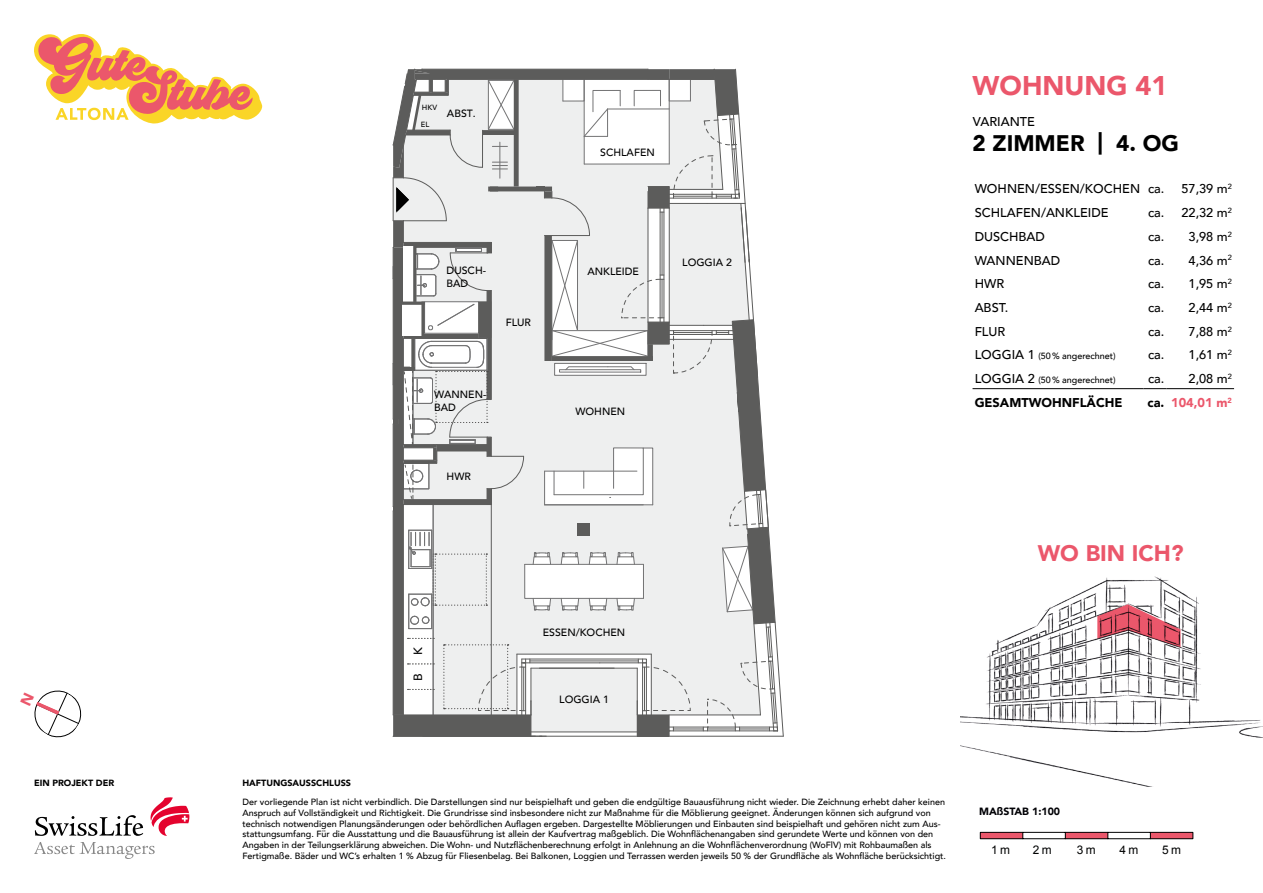
<style>
.page{position:relative;width:1263px;height:893px;background:#fff}
.page>*{position:absolute;margin:0;border:0;box-sizing:border-box;transform-origin:0 0}
.t1{font:900 27px "Avenir";color:#eb576b}
.t2{font:900 22.5px "Avenir";color:#000}
.t3{font:900 22.5px "Avenir";color:#eb576b}
.t4{font:500 12.75px "Avenir";color:#000}
.t5{font:900 12.75px "Avenir";color:#000}
.t6{font:900 12.75px "Avenir";color:#eb576b}
.t7{font:500 12px "Avenir";color:#000}
.t8{font:11.85px "Arial";color:#010202}
.t9{font:500 10.5px/12.6px "Avenir";color:#000}
.t10{font:900 10.5px "Avenir";color:#010005}
.t11{font:500 9px/10.8px "Avenir";color:#000}
.t12{font:900 9px "Avenir";color:#000}
.t13{font:500 7.5px "Avenir";color:#000}
.s1{font-size:12.75px}
.s2{color:#000}
</style>
<div class="page">
<svg style="left:34px;top:34px;width:228px;height:89px"></svg>
<svg style="left:150px;top:797px;width:39px;height:39px"></svg>
<svg style="left:35px;top:815px;width:108px;height:21px"></svg>
<svg style="left:34px;top:842px;width:121px;height:17px"></svg>
<svg style="left:980px;top:832px;width:213px;height:7px"></svg>
<img style="left:961px;top:577px;width:302px;height:209px">
<svg style="left:393px;top:69px;width:391px;height:668px"></svg>
<div style="left:577px;top:523px;width:12px;height:13px;background:#5c5c5b"></div>
<svg style="left:1097px;top:604px;width:83px;height:43px"></svg>
<hr style="left:972px;top:388px;width:171px;height:1px;background:#000">
<svg style="left:1143px;top:388px;width:23px;height:1px"></svg>
<hr style="left:1166px;top:388px;width:68px;height:1px;background:#000">
<svg style="left:34px;top:690px;width:48px;height:48px"></svg>
<p class="t12" style="left:34px;top:775px;width:82px">EIN PROJEKT DER</p>
<p class="t13" style="left:422px;top:101px;width:17px">HKV</p>
<p class="t13" style="left:421px;top:118px;width:10px">EL</p>
<p class="t9" style="left:447px;top:107px;width:30px">ABST.</p>
<p class="t9" style="left:600px;top:145px;width:56px">SCHLAFEN</p>
<p class="t9" style="left:447px;top:263px;width:41px">DUSCH-</p>
<p class="t9" style="left:587px;top:265px;width:53px">ANKLEIDE</p>
<p class="t9" style="left:447px;top:276px;width:23px">BAD</p>
<p class="t9" style="left:506px;top:316px;width:27px">FLUR</p>
<p class="t9" style="left:434px;top:387px;width:54px">WANNEN-<br>BAD</p>
<p class="t9" style="left:447px;top:470px;width:26px">HWR</p>
<p class="t9" style="left:575px;top:404px;width:51px">WOHNEN</p>
<p class="t9" style="left:682px;top:256px;width:51px">LOGGIA 2</p>
<h3 class="t7" style="left:408px;top:655px;width:9px;rotate:-90deg">K</h3>
<h3 class="t7" style="left:408px;top:681px;width:9px;rotate:-90deg">B</h3>
<p class="t9" style="left:543px;top:626px;width:84px">ESSEN/KOCHEN</p>
<p class="t9" style="left:559px;top:693px;width:51px">LOGGIA 1</p>
<h1 class="t1" style="left:972px;top:62px;width:196px">WOHNUNG 41</h1>
<h3 class="t4" style="left:973px;top:110px;width:63px">VARIANTE</h3>
<h2 class="t2" style="left:972px;top:124px;width:208px">2 ZIMMER | 4. OG</h2>
<h3 class="t4" style="left:975px;top:178px;width:191px">WOHNEN/ESSEN/KOCHEN ca.</h3>
<h3 class="t4" style="left:1181px;top:178px;width:52px">57,39 m<sup>2</sup></h3>
<h3 class="t4" style="left:975px;top:202px;width:135px">SCHLAFEN/ANKLEIDE</h3>
<h3 class="t4" style="left:1148px;top:202px;width:85px">ca. 22,32 m<sup>2</sup></h3>
<h3 class="t4" style="left:975px;top:225px;width:72px">DUSCHBAD</h3>
<h3 class="t4" style="left:1148px;top:225px;width:85px">ca. 3,98 m<sup>2</sup></h3>
<h3 class="t4" style="left:975px;top:249px;width:87px">WANNENBAD</h3>
<h3 class="t4" style="left:1148px;top:249px;width:85px">ca. 4,36 m<sup>2</sup></h3>
<h3 class="t4" style="left:975px;top:273px;width:31px">HWR</h3>
<h3 class="t4" style="left:1148px;top:273px;width:85px">ca. 1,95 m<sup>2</sup></h3>
<h3 class="t4" style="left:975px;top:297px;width:35px">ABST.</h3>
<h3 class="t4" style="left:1148px;top:297px;width:85px">ca. 2,44 m<sup>2</sup></h3>
<h3 class="t4" style="left:975px;top:320px;width:32px">FLUR</h3>
<h3 class="t4" style="left:1148px;top:320px;width:85px">ca. 7,88 m<sup>2</sup></h3>
<p class="t11" style="left:975px;top:350px;width:143px"><span class="s1">LOGGIA 1</span> (50% angerechnet)</p>
<h3 class="t4" style="left:1148px;top:344px;width:85px">ca. 1,61 m<sup>2</sup></h3>
<p class="t11" style="left:975px;top:374px;width:143px"><span class="s1">LOGGIA 2</span> (50% angerechnet)</p>
<h3 class="t4" style="left:1148px;top:368px;width:85px">ca. 2,08 m<sup>2</sup></h3>
<h3 class="t5" style="left:975px;top:392px;width:149px">GESAMTWOHNFLÄCHE</h3>
<h3 class="t6" style="left:1147px;top:392px;width:86px"><span class="s2">ca.</span> 104,01 m<sup>2</sup></h3>
<h2 class="t3" style="left:1038px;top:534px;width:147px">WO BIN ICH?</h2>
<p class="t12" style="left:242px;top:775px;width:110px">HAFTUNGSAUSSCHLUSS</p>
<p class="t11" style="left:242px;top:796px;width:705px">Der vorliegende Plan ist nicht verbindlich. Die Darstellungen sind nur beispielhaft und geben die endgültige Bauausführung nicht wieder. Die Zeichnung erhebt daher keinen Anspruch auf Vollständigkeit und Richtigkeit. Die Grundrisse sind insbesondere nicht zur Maßnahme für die Möblierung geeignet. Änderungen können sich aufgrund von technisch notwendigen Planungsänderungen oder behördlichen Auflagen ergeben. Dargestellte Möblierungen und Einbauten sind beispielhaft und gehören nicht zum Aus&shy;stattungsumfang. Für die Ausstattung und die Bauausführung ist allein der Kaufvertrag maßgeblich. Die Wohnflächenangaben sind gerundete Werte und können von den Angaben in der Teilungserklärung abweichen. Die Wohn- und Nutzflächenberechnung erfolgt in Anlehnung an die Wohnflächenverordnung (WoFlV) mit Rohbaumaßen als Fertigmaße. Bäder und WC’s erhalten 1 % Abzug für Fliesenbelag. Bei Balkonen, Loggien und Terrassen werden jeweils 50 % der Grundfläche als Wohnfläche berücksichtigt.</p>
<p class="t10" style="left:979px;top:803px;width:83px">MAßSTAB 1:100</p>
<h3 class="t8" style="left:991px;top:842px;width:20px">1 m</h3>
<h3 class="t8" style="left:1033px;top:842px;width:20px">2 m</h3>
<h3 class="t8" style="left:1077px;top:842px;width:20px">3 m</h3>
<h3 class="t8" style="left:1120px;top:842px;width:20px">4 m</h3>
<h3 class="t8" style="left:1162px;top:842px;width:20px">5 m</h3>
</div>
